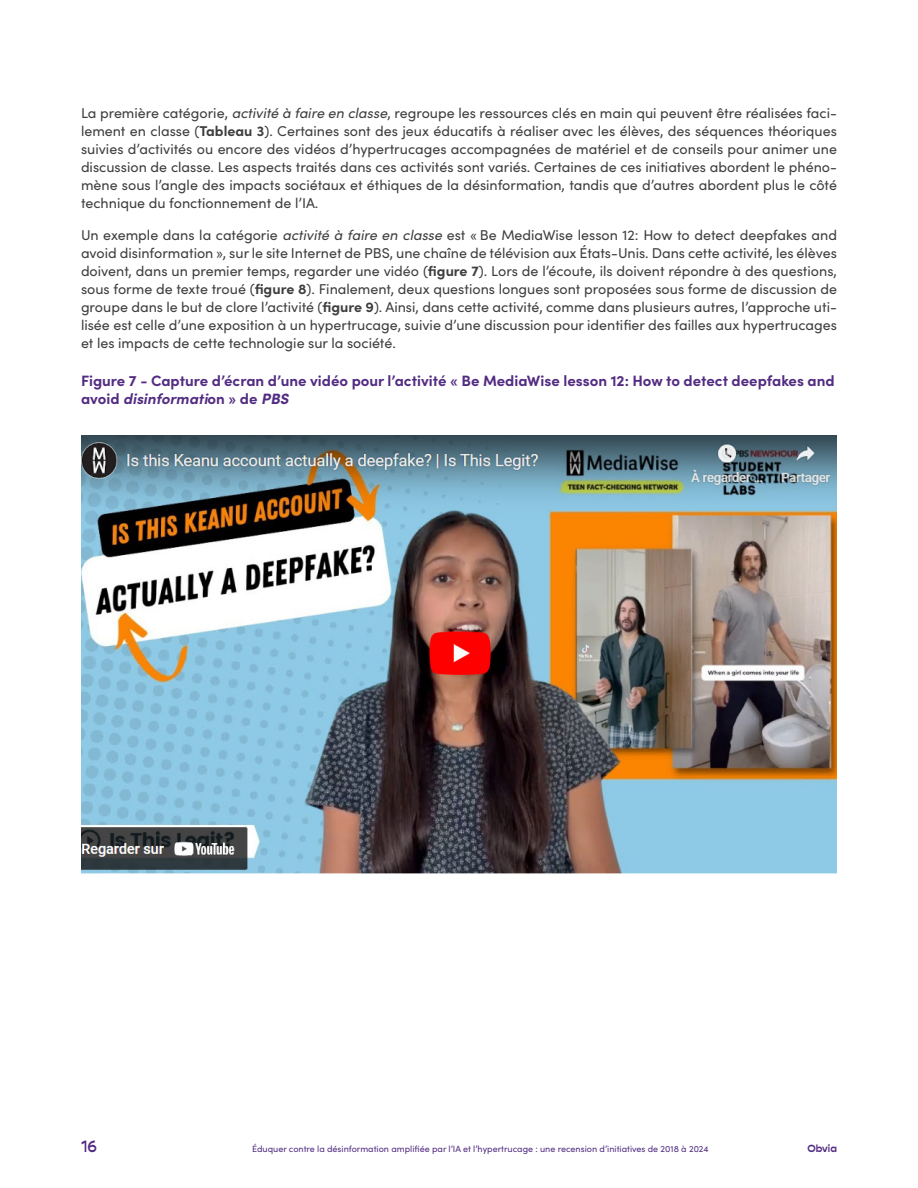
<style>
.page{position:relative;width:918px;height:1188px;background:#fff}
.page>*{position:absolute;margin:0;border:0;box-sizing:border-box;transform-origin:0 0}
.t1{font:500 16.5px "Gopher";color:#532c82}
.contenu_-_t3{font:700 15px/18px "Sofia Pro";color:#532c82}
.Contenu_-_texte_MC{font:14.25px/18px "Sofia Pro";color:#3e3e3f;text-align:justify}
.t2{font:700 10.5px "Gopher";color:#532c82}
.t3{font:9px "Sofia Pro";color:#532c82}
.s1{font-style:italic}
.s2{font-weight:700}
</style>
<div class="page">
<img style="left:81px;top:436px;width:756px;height:438px">
<p class="Contenu_-_texte_MC" style="left:81px;top:104px;width:758px">La première catégorie, <span class="s1">activité à faire en classe</span>, regroupe les ressources clés en main qui peuvent être réalisées faci&shy;lement en classe (<span class="s2">Tableau 3</span>). Certaines sont des jeux éducatifs à réaliser avec les élèves, des séquences théoriques suivies d’activités ou encore des vidéos d’hypertrucages accompagnées de matériel et de conseils pour animer une discussion de classe. Les aspects traités dans ces activités sont variés. Certaines de ces initiatives abordent le phéno&shy;mène sous l’angle des impacts sociétaux et éthiques de la désinformation, tandis que d’autres abordent plus le côté technique du fonctionnement de l’IA.</p>
<p class="Contenu_-_texte_MC" style="left:81px;top:225px;width:758px">Un exemple dans la catégorie <span class="s1">activité à faire en classe</span> est « Be MediaWise lesson 12: How to detect deepfakes and avoid disinformation », sur le site Internet de PBS, une chaîne de télévision aux États-Unis. Dans cette activité, les élèves doivent, dans un premier temps, regarder une vidéo (<span class="s2">figure 7</span>). Lors de l’écoute, ils doivent répondre à des questions, sous forme de texte troué (<span class="s2">figure 8</span>). Finalement, deux questions longues sont proposées sous forme de discussion de groupe dans le but de clore l’activité (<span class="s2">figure 9</span>). Ainsi, dans cette activité, comme dans plusieurs autres, l’approche uti&shy;lisée est celle d’une exposition à un hypertrucage, suivie d’une discussion pour identifier des failles aux hypertrucages et les impacts de cette technologie sur la société.</p>
<p class="contenu_-_t3" style="left:81px;top:371px;width:755px">Figure 7 - Capture d’écran d’une vidéo pour l’activité « Be MediaWise lesson 12: How to detect deepfakes and avoid <span class="s1">disinformati</span>on » de <span class="s1">PBS</span></p>
<p class="t1" style="left:81px;top:1137px;width:17px">16</p>
<p class="t3" style="left:252px;top:1143px;width:458px">Éduquer contre la désinformation amplifiée par l’IA et l’hypertrucage : une recension d’initiatives de 2018 à 2024</p>
<p class="t2" style="left:808px;top:1142px;width:31px">Obvia</p>
</div>
